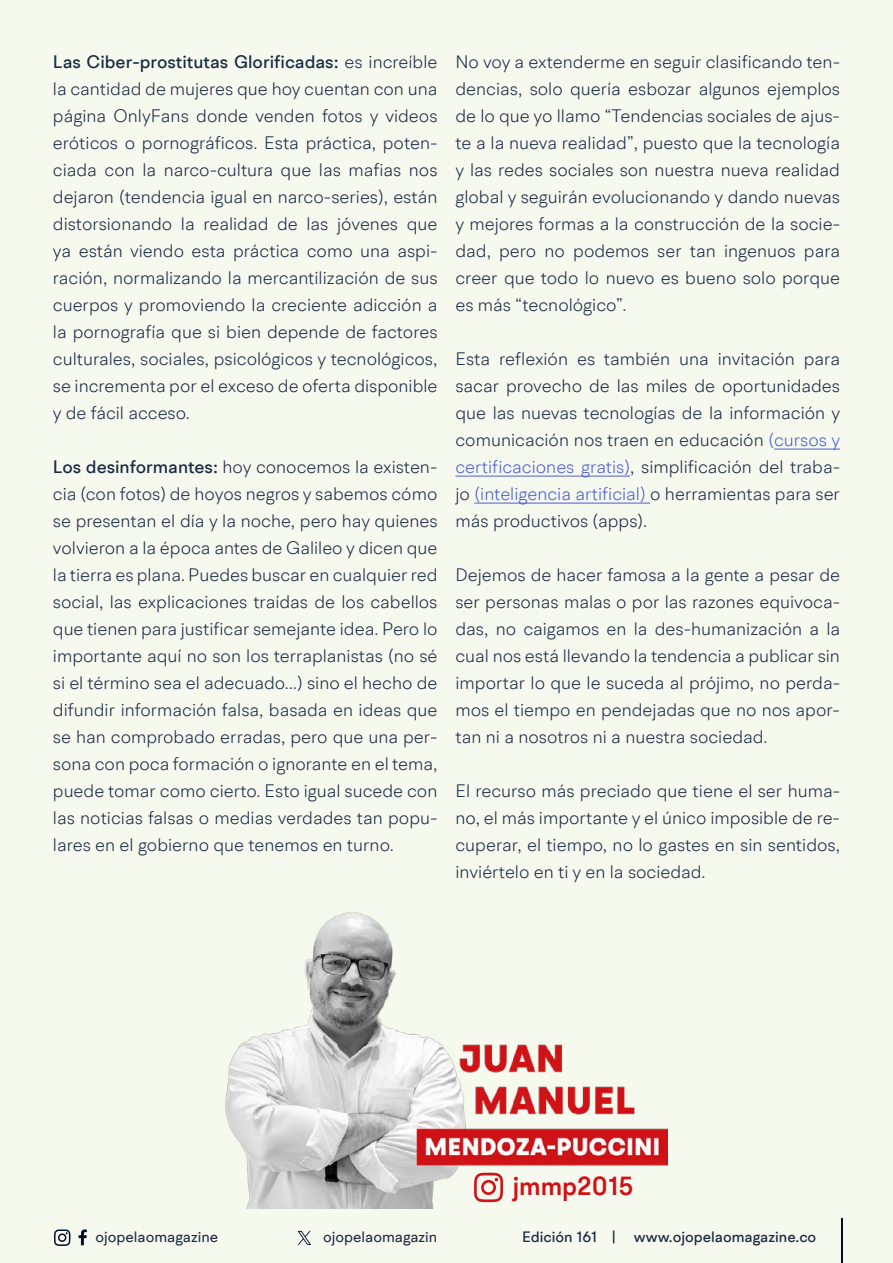
<style>
.page{position:relative;width:893px;height:1263px;background:#f6f9ee}
.page>*{position:absolute;margin:0;border:0;box-sizing:border-box;transform-origin:0 0}
.t1{font:600 25.5px "BR Hendrix";color:#d11217}
.t2{font:300 18px/27px "BR Hendrix";color:#1b2943;text-align:justify}
.t3{font:500 15px "BR Hendrix";color:#1b2943}
.t4{font:15px "BR Hendrix";color:#1b2943}
.s1{font-weight:500}
.s2{color:#4f5cd6}
</style>
<div class="page">
<svg style="left:79px;top:1229px;width:8px;height:16px"></svg>
<svg style="left:54px;top:1229px;width:17px;height:17px"></svg>
<hr style="left:841px;top:1219px;width:1px;height:44px;background:#000f2b">
<svg style="left:298px;top:1231px;width:13px;height:14px"></svg>
<hr style="left:774px;top:449px;width:66px;height:1px;background:#4f5cd6">
<hr style="left:455px;top:476px;width:175px;height:1px;background:#4f5cd6">
<hr style="left:474px;top:503px;width:176px;height:1px;background:#4f5cd6">
<img style="left:226px;top:912px;width:441px;height:297px">
<svg style="left:474px;top:1173px;width:29px;height:29px"></svg>
<p class="t2" style="left:53px;top:48px;width:386px"><span class="s1">Las Ciber-prostitutas Glorificadas:</span> es increíble la cantidad de mujeres que hoy cuentan con una página OnlyFans donde venden fotos y videos eróticos o pornográficos. Esta práctica, poten&shy;ciada con la narco-cultura que las mafias nos dejaron (tendencia igual en narco-series), están distorsionando la realidad de las jóvenes que ya están viendo esta práctica como una aspi&shy;ración, normalizando la mercantilización de sus cuerpos y promoviendo la creciente adicción a la pornografía que si bien depende de factores culturales, sociales, psicológicos y tecnológicos, se incrementa por el exceso de oferta disponible y de fácil acceso.</p>
<p class="t2" style="left:53px;top:453px;width:386px"><span class="s1">Los desinformantes:</span> hoy conocemos la existen&shy;cia (con fotos) de hoyos negros y sabemos cómo se presentan el día y la noche, pero hay quienes volvieron a la época antes de Galileo y dicen que la tierra es plana. Puedes buscar en cualquier red social, las explicaciones traídas de los cabellos que tienen para justificar semejante idea. Pero lo importante aquí no son los terraplanistas (no sé si el término sea el adecuado…) sino el hecho de difundir información falsa, basada en ideas que se han comprobado erradas, pero que una per&shy;sona con poca formación o ignorante en el tema, puede tomar como cierto. Esto igual sucede con las noticias falsas o medias verdades tan popu&shy;lares en el gobierno que tenemos en turno.</p>
<p class="t2" style="left:455px;top:48px;width:386px">No voy a extenderme en seguir clasificando ten&shy;dencias, solo quería esbozar algunos ejemplos de lo que yo llamo “Tendencias sociales de ajus&shy;te a la nueva realidad”, puesto que la tecnología y las redes sociales son nuestra nueva realidad global y seguirán evolucionando y dando nuevas y mejores formas a la construcción de la socie&shy;dad, pero no podemos ser tan ingenuos para creer que todo lo nuevo es bueno solo porque es más “tecnológico”.</p>
<p class="t2" style="left:455px;top:345px;width:386px">Esta reflexión es también una invitación para sacar provecho de las miles de oportunidades que las nuevas tecnologías de la información y comunicación nos traen en educación <span class="s2">(cursos y certificaciones gratis)</span>, simplificación del traba&shy;jo <span class="s2">(inteligencia artificial)</span> o herramientas para ser más productivos (apps).</p>
<p class="t2" style="left:455px;top:561px;width:386px">Dejemos de hacer famosa a la gente a pesar de ser personas malas o por las razones equivoca&shy;das, no caigamos en la des-humanización a la cual nos está llevando la tendencia a publicar sin importar lo que le suceda al prójimo, no perda&shy;mos el tiempo en pendejadas que no nos apor&shy;tan ni a nosotros ni a nuestra sociedad.</p>
<p class="t2" style="left:455px;top:777px;width:386px">El recurso más preciado que tiene el ser huma&shy;no, el más importante y el único imposible de re&shy;cuperar, el tiempo, no lo gastes en sin sentidos, inviértelo en ti y en la sociedad.</p>
<h1 class="t1" style="left:513px;top:1170px;width:122px">jmmp2015</h1>
<p class="t4" style="left:96px;top:1227px;width:124px">ojopelaomagazine</p>
<p class="t4" style="left:323px;top:1227px;width:116px">ojopelaomagazin</p>
<p class="t3" style="left:522px;top:1227px;width:296px">Edición 161 | www.ojopelaomagazine.co</p>
</div>
